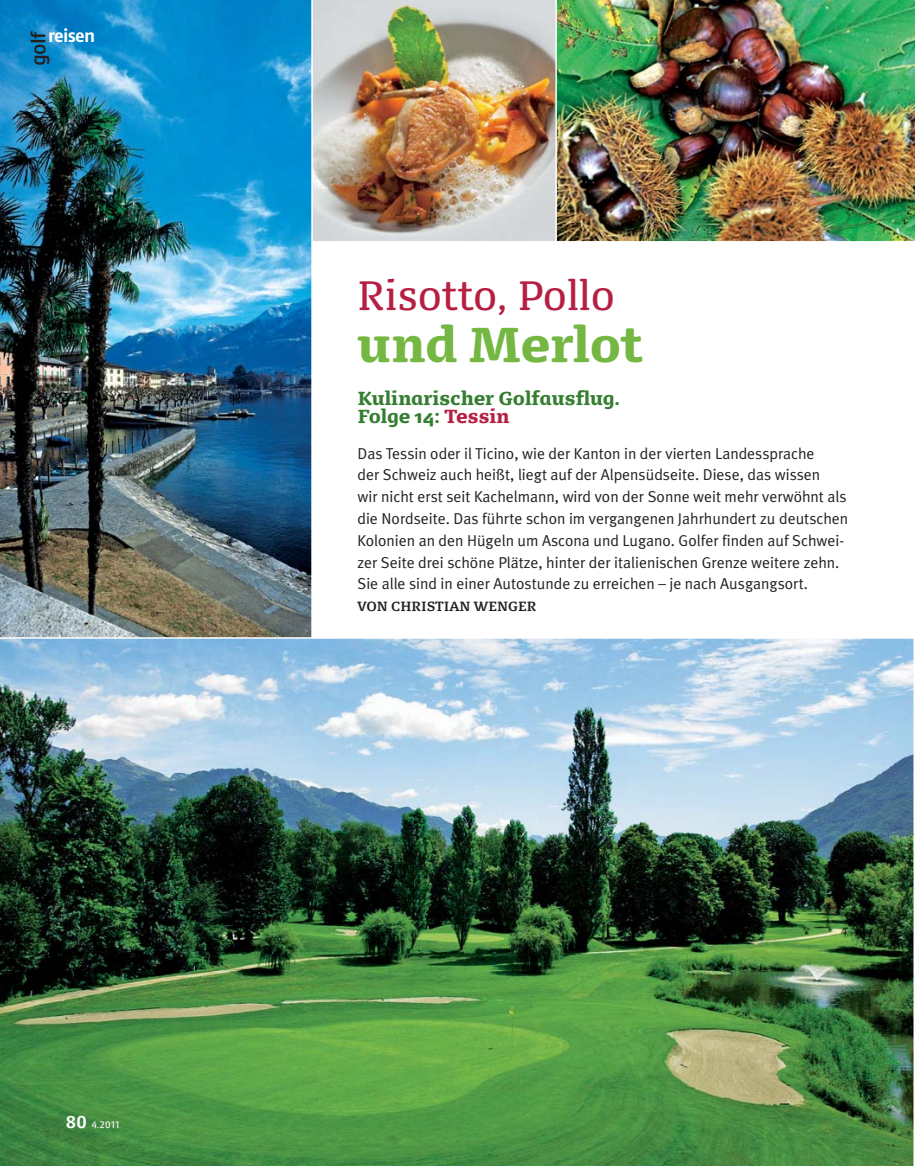
<style>
.page{position:relative;width:915px;height:1166px;background:#fff}
.page>*{position:absolute;margin:0;border:0;box-sizing:border-box;transform-origin:0 0}
.t1{font:900 46.5px "Dancer Serif";letter-spacing:-.01em;color:#74b743}
.t2{font:39px "Dancer Serif";color:#b61e42}
.t3{font:20.25px "Fago Sz Med";color:#231f20}
.t4{font:900 18px/18px "Dancer Serif";color:#357e31}
.t5{font:700 18px "Fago Sz";letter-spacing:-.03em;color:#fff}
.t6{font:15.75px/21.8px "Meta Plus Normal";color:#231f20}
.t7{font:700 12.75px "Dancer Serif";letter-spacing:-.005em;color:#231f20}
.t8{font:9px "Dancer Serif TF";color:#fff}
.s1{font-weight:700;font-size:16.5px}
.s2{color:#b61e42}
</style>
<div class="page">
<img style="left:313px;top:0;width:241px;height:241px">
<img style="left:0;top:0;width:313px;height:637px">
<img style="left:0;top:637px;width:914px;height:528px">
<img style="left:554px;top:0;width:360px;height:242px">
<p class="t5" style="left:48px;top:28px;width:49px">reisen</p>
<p class="t3" style="left:30px;top:66px;width:36px;rotate:-90deg">golf</p>
<p class="t8" style="left:66px;top:1120px;width:56px"><span class="s1">80</span> 4.2011</p>
<h2 class="t2" style="left:357px;top:277px;width:259px">Risotto, Pollo</h2>
<h1 class="t1" style="left:357px;top:324px;width:287px">und Merlot</h1>
<p class="t4" style="left:357px;top:391px;width:264px">Kulinarischer Golfausflug.<br>Folge 14: <span class="s2">Tessin</span></p>
<p class="t6" style="left:357px;top:443px;width:492px">Das Tessin oder il Ticino, wie der Kanton in der vierten Landessprache<br>der Schweiz auch heißt, liegt auf der Alpensüdseite. Diese, das wissen<br>wir nicht erst seit Kachelmann, wird von der Sonne weit mehr verwöhnt als die Nordseite. Das führte schon im vergangenen Jahrhundert zu deutschen Kolonien an den Hügeln um Ascona und Lugano. Golfer finden auf Schwei&shy;zer Seite drei schöne Plätze, hinter der italienischen Grenze weitere zehn.<br>Sie alle sind in einer Autostunde zu erreichen – je nach Ausgangsort.</p>
<p class="t7" style="left:357px;top:600px;width:180px">VON CHRISTIAN WENGER</p>
</div>
